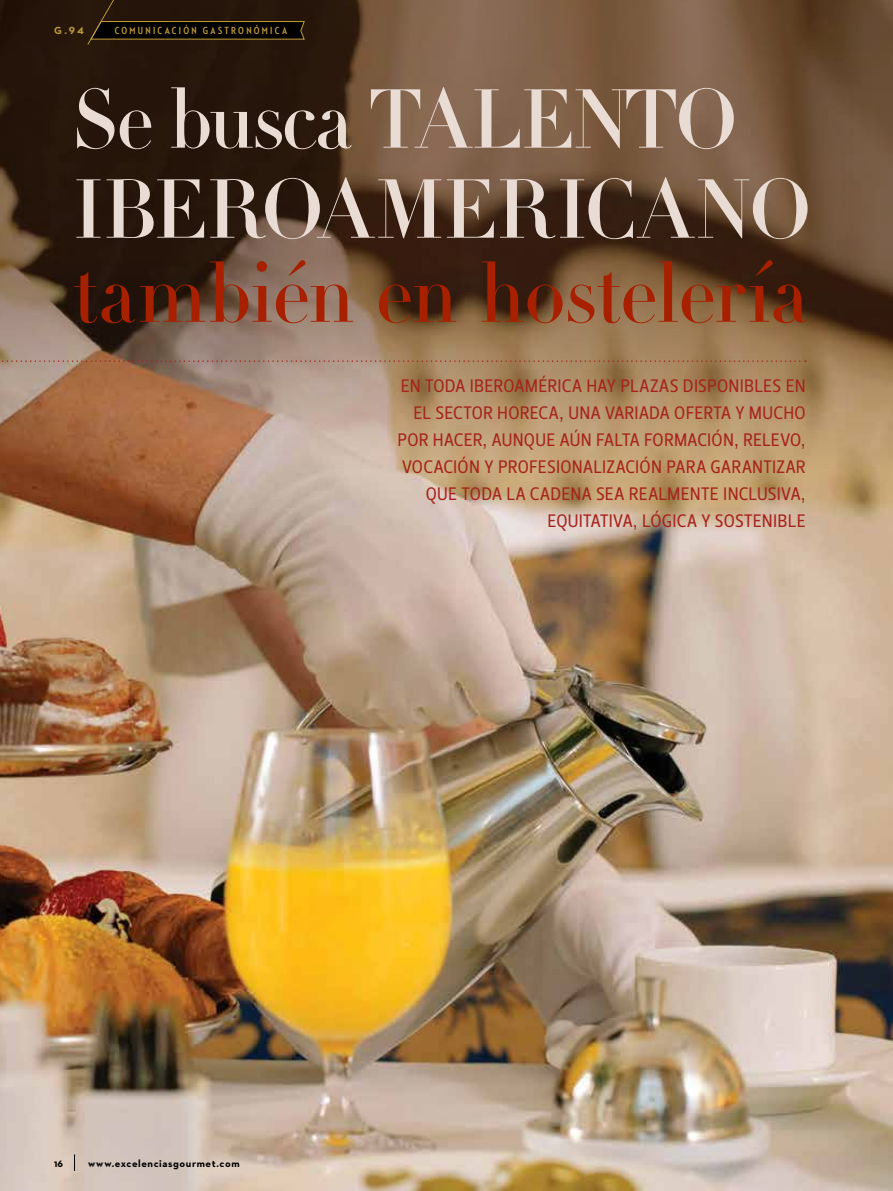
<style>
.page{position:relative;width:893px;height:1191px;background:#fff}
.page>*{position:absolute;margin:0;border:0;box-sizing:border-box;transform-origin:0 0}
.t1{font:81.9px/90px "Didot LT Std Headline";letter-spacing:-.035em;color:#e9dcd4}
.t2{font:81.9px "Didot LT Std Headline";letter-spacing:-.015em;color:#a72000}
.t3{font:18px/27px "Leitura Sans Grot 2";letter-spacing:.015em;color:#a7241c;text-align:right}
.t4{font:700 10.5px "Neutraface 2 Text";letter-spacing:.055em;color:#000}
.t5{font:700 10.5px "Neutraface 2 Condensed";letter-spacing:.22em;color:#c29c38}
.t6{font:700 10.5px "Neutraface 2 Text";color:#c29c38}
</style>
<div class="page">
<img style="left:0;top:558px;width:893px;height:633px">
<svg style="left:0;top:0;width:893px;height:558px;background:#7e6149"></svg>
<svg style="left:87px;top:0;width:218px;height:45px;background:#201409"></svg>
<svg style="left:0;top:360px;width:806px;height:2px;background:#a3735a"></svg>
<svg style="left:74px;top:1154px;width:1px;height:16px"></svg>
<p class="t6" style="left:54px;top:24px;width:31px">G.94</p>
<p class="t5" style="left:115px;top:24px;width:174px">COMUNICACIÓN GASTRONÓMICA</p>
<h1 class="t1" style="left:72px;top:77px;width:741px">Se busca TALENTO<br>IBEROAMERICANO</h1>
<h1 class="t2" style="left:72px;top:244px;width:738px">también en hostelería</h1>
<p class="t3" style="left:397px;top:373px;width:410px">EN TODA IBEROAMÉRICA HAY PLAZAS DISPONIBLES EN EL SECTOR HORECA, UNA VARIADA OFERTA Y MUCHO POR HACER, AUNQUE AÚN FALTA FORMACIÓN, RELEVO, VOCACIÓN Y PROFESIONALIZACIÓN PARA GARANTIZAR QUE TODA LA CADENA SEA REALMENTE INCLUSIVA, EQUITATIVA, LÓGICA Y SOSTENIBLE</p>
<p class="t4" style="left:54px;top:1156px;width:11px">16</p>
<p class="t4" style="left:88px;top:1156px;width:153px">www.excelenciasgourmet.com</p>
</div>
